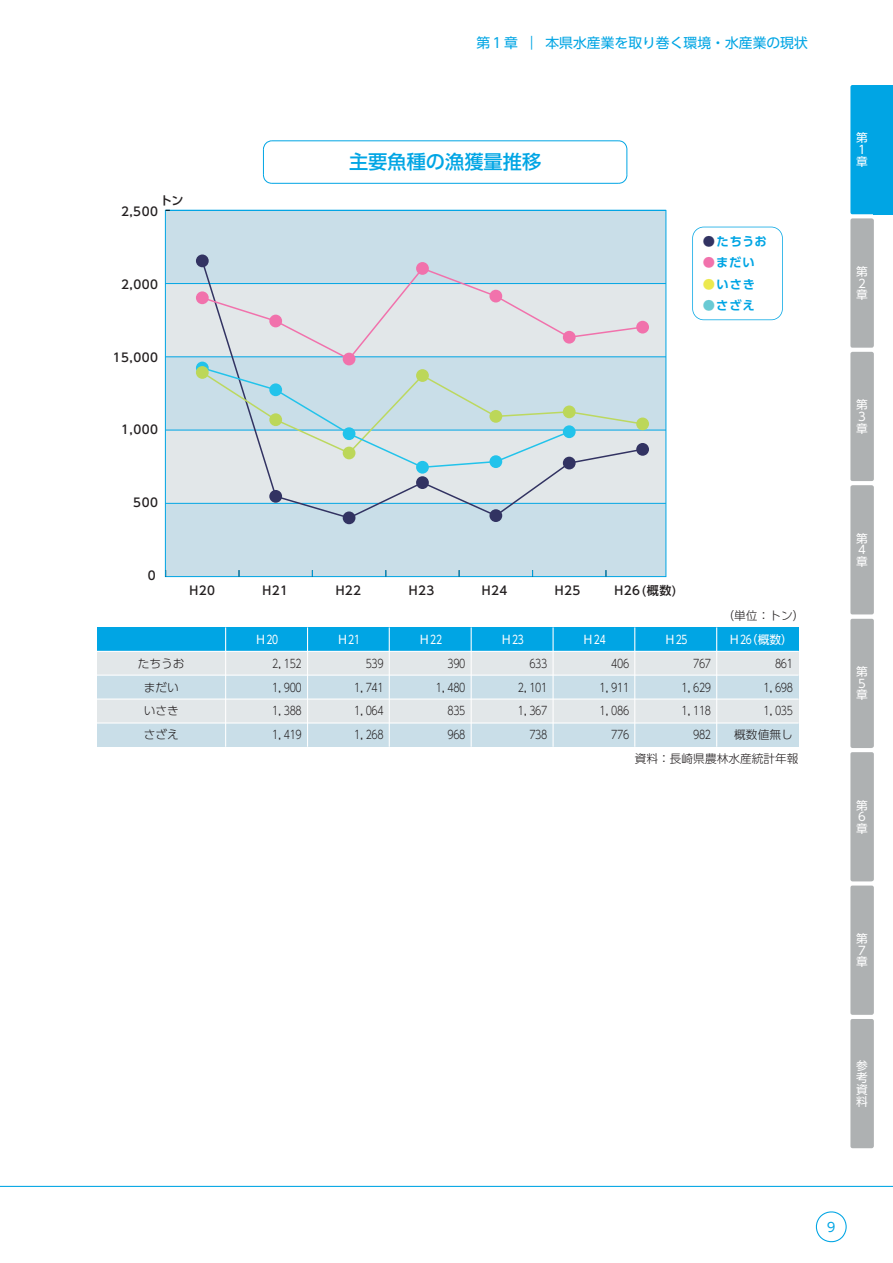
<style>
.page{position:relative;width:893px;height:1263px;background:#fff}
.page>*{position:absolute;margin:0;border:0;box-sizing:border-box;transform-origin:0 0}
.t1{font:19.2px "UD Shin Go Pro Medium 90 msp RKSJ H";color:#00a5e4}
.t2{font:13.8px "UD Shin Go Pro Regular 90 msp RKSJ H";color:#00a5e4}
.t3{font:12.75px "UD Shin Go Pro Regular 90 msp RKSJ H";color:#00a5e4}
.t4{font:12.3px "UD Shin Go Pro De Bold 90 msp RKSJ H";letter-spacing:.07em;color:#00a5e4}
.t5{font:12px "UD Shin Go Pro Medium 90 msp RKSJ H";letter-spacing:.04em;color:#231f20}
.t6{font:11.7px "UD Shin Go Pro Light 90 msp RKSJ H";letter-spacing:-.39em;color:#231f20;scale:.82 1}
.t7{font:11.7px/11.7px "UD Shin Go Pro Regular 90 msp RKSJ H";letter-spacing:-.15em;color:#fff;text-align:justify}
.t8{font:11.7px "UD Shin Go Pro Light 90 msp RKSJ H";letter-spacing:-.39em;color:#231f20}
.t9{font:11.7px/24.2px "UD Shin Go Pro Light 90 msp RKSJ H";color:#231f20}
.s1{color:#323362}
.s2{color:#f172ac}
.s3{color:#ece94f}
.s4{color:#69cad4}
</style>
<div class="page">
<div style="left:165px;top:503px;width:501px;height:74px;background:#c9dee8"></div>
<div style="left:165px;top:357px;width:501px;height:73px;background:#c9dee8"></div>
<div style="left:165px;top:284px;width:501px;height:73px;background:#e2e7e9"></div>
<div style="left:165px;top:210px;width:501px;height:74px;background:#c9dee8"></div>
<div style="left:165px;top:430px;width:501px;height:73px;background:#e2e7e9"></div>
<hr style="left:165px;top:503px;width:501px;height:1px;background:#00a5e4">
<hr style="left:165px;top:356px;width:501px;height:1px;background:#00a5e4">
<hr style="left:165px;top:430px;width:501px;height:1px;background:#00a5e4">
<hr style="left:165px;top:283px;width:501px;height:1px;background:#00a5e4">
<hr style="left:165px;top:210px;width:501px;height:1px;background:#00a5e4">
<svg style="left:692px;top:227px;width:91px;height:93px"></svg>
<svg style="left:385px;top:570px;width:2px;height:7px"></svg>
<svg style="left:200px;top:262px;width:444px;height:257px"></svg>
<svg style="left:200px;top:267px;width:444px;height:202px"></svg>
<div style="left:563px;top:425px;width:13px;height:13px;background:#22c3eb;border-radius:50%"></div>
<div style="left:489px;top:455px;width:13px;height:13px;background:#22c3eb;border-radius:50%"></div>
<div style="left:416px;top:461px;width:13px;height:13px;background:#22c3eb;border-radius:50%"></div>
<div style="left:343px;top:427px;width:12px;height:13px;background:#22c3eb;border-radius:50%"></div>
<div style="left:269px;top:383px;width:13px;height:13px;background:#22c3eb;border-radius:50%"></div>
<div style="left:196px;top:362px;width:13px;height:12px;background:#22c3eb;border-radius:50%"></div>
<div style="left:636px;top:321px;width:13px;height:12px;background:#f172ac;border-radius:50%"></div>
<div style="left:563px;top:331px;width:13px;height:13px;background:#f172ac;border-radius:50%"></div>
<div style="left:489px;top:290px;width:13px;height:12px;background:#f172ac;border-radius:50%"></div>
<div style="left:416px;top:262px;width:13px;height:13px;background:#f172ac;border-radius:50%"></div>
<div style="left:343px;top:353px;width:12px;height:12px;background:#f172ac;border-radius:50%"></div>
<div style="left:269px;top:315px;width:13px;height:12px;background:#f172ac;border-radius:50%"></div>
<div style="left:196px;top:291px;width:13px;height:13px;background:#f172ac;border-radius:50%"></div>
<div style="left:636px;top:417px;width:13px;height:13px;background:#bcd759;border-radius:50%"></div>
<div style="left:563px;top:405px;width:13px;height:13px;background:#bcd759;border-radius:50%"></div>
<div style="left:489px;top:410px;width:13px;height:13px;background:#bcd759;border-radius:50%"></div>
<div style="left:416px;top:369px;width:13px;height:13px;background:#bcd759;border-radius:50%"></div>
<div style="left:343px;top:447px;width:12px;height:12px;background:#bcd759;border-radius:50%"></div>
<div style="left:269px;top:413px;width:13px;height:13px;background:#bcd759;border-radius:50%"></div>
<div style="left:196px;top:366px;width:13px;height:13px;background:#bcd759;border-radius:50%"></div>
<div style="left:636px;top:443px;width:13px;height:13px;background:#323362;border-radius:50%"></div>
<div style="left:563px;top:457px;width:13px;height:12px;background:#323362;border-radius:50%"></div>
<div style="left:489px;top:509px;width:13px;height:13px;background:#323362;border-radius:50%"></div>
<div style="left:416px;top:476px;width:13px;height:13px;background:#323362;border-radius:50%"></div>
<div style="left:343px;top:511px;width:12px;height:13px;background:#323362;border-radius:50%"></div>
<div style="left:269px;top:490px;width:13px;height:13px;background:#323362;border-radius:50%"></div>
<div style="left:196px;top:254px;width:13px;height:13px;background:#323362;border-radius:50%"></div>
<div style="left:635px;top:723px;width:164px;height:24px;background:#c9dee8"></div>
<div style="left:307px;top:723px;width:328px;height:24px;background:#c9dee8"></div>
<div style="left:97px;top:723px;width:211px;height:24px;background:#c9dee8"></div>
<div style="left:635px;top:699px;width:164px;height:24px;background:#e2e7e9"></div>
<div style="left:307px;top:699px;width:328px;height:24px;background:#e2e7e9"></div>
<div style="left:97px;top:699px;width:211px;height:24px;background:#e2e7e9"></div>
<div style="left:635px;top:675px;width:164px;height:24px;background:#c9dee8"></div>
<div style="left:307px;top:675px;width:328px;height:24px;background:#c9dee8"></div>
<div style="left:97px;top:675px;width:211px;height:24px;background:#c9dee8"></div>
<div style="left:635px;top:651px;width:164px;height:24px;background:#e2e7e9"></div>
<div style="left:307px;top:651px;width:328px;height:24px;background:#e2e7e9"></div>
<div style="left:97px;top:651px;width:211px;height:24px;background:#e2e7e9"></div>
<div style="left:635px;top:627px;width:164px;height:24px;background:#00a5e4"></div>
<div style="left:307px;top:627px;width:328px;height:24px;background:#00a5e4"></div>
<div style="left:97px;top:627px;width:211px;height:24px;background:#00a5e4"></div>
<hr style="left:716px;top:627px;width:1px;height:120px;background:#fff">
<hr style="left:634px;top:627px;width:1px;height:120px;background:#fff">
<hr style="left:553px;top:627px;width:1px;height:120px;background:#fff">
<hr style="left:471px;top:627px;width:1px;height:120px;background:#fff">
<hr style="left:389px;top:627px;width:1px;height:120px;background:#fff">
<hr style="left:307px;top:627px;width:1px;height:120px;background:#fff">
<hr style="left:225px;top:627px;width:1px;height:120px;background:#fff">
<hr style="left:97px;top:722px;width:702px;height:1px;background:#fff">
<hr style="left:97px;top:698px;width:702px;height:2px;background:#fff">
<hr style="left:97px;top:675px;width:702px;height:1px;background:#fff">
<hr style="left:97px;top:651px;width:702px;height:1px;background:#fff">
<hr style="left:272px;top:183px;width:347px;height:1px;background:#00a5e4">
<hr style="left:272px;top:141px;width:347px;height:1px;background:#00a5e4">
<svg style="left:618px;top:140px;width:10px;height:44px"></svg>
<svg style="left:263px;top:140px;width:9px;height:44px"></svg>
<hr style="left:0;top:1186px;width:893px;height:1px;background:#00a5e4">
<svg style="left:816px;top:1211px;width:31px;height:32px"></svg>
<div style="left:874px;top:85px;width:19px;height:129px;background:#00a5e4"></div>
<svg style="left:850px;top:85px;width:24px;height:1063px;background:#a6bac2"></svg>
<p class="t2" style="left:476px;top:38px;width:333px">第１章｜本県水産業を取り巻く環境・水産業の現状</p>
<p class="t5" style="left:160px;top:196px;width:25px">トン</p>
<p class="t5" style="left:121px;top:207px;width:38px">2,500</p>
<p class="t5" style="left:121px;top:280px;width:38px">2,000</p>
<p class="t5" style="left:113px;top:352px;width:47px">15,000</p>
<p class="t5" style="left:121px;top:425px;width:38px">1,000</p>
<p class="t5" style="left:133px;top:498px;width:26px">500</p>
<p class="t5" style="left:148px;top:571px;width:9px">0</p>
<h1 class="t1" style="left:349px;top:155px;width:194px">主要魚種の漁獲量推移</h1>
<p class="t5" style="left:189px;top:585px;width:27px">H20</p>
<p class="t5" style="left:263px;top:585px;width:27px">H21</p>
<p class="t5" style="left:336px;top:585px;width:27px">H22</p>
<p class="t5" style="left:409px;top:585px;width:27px">H23</p>
<p class="t5" style="left:482px;top:585px;width:27px">H24</p>
<p class="t5" style="left:555px;top:585px;width:27px">H25</p>
<p class="t5" style="left:614px;top:585px;width:63px">H26(概数)</p>
<p class="t4" style="left:703px;top:237px;width:65px"><span class="s1">●</span>たちうお</p>
<p class="t4" style="left:703px;top:258px;width:53px"><span class="s2">●</span>まだい</p>
<p class="t4" style="left:703px;top:279px;width:54px"><span class="s3">●</span>いさき</p>
<p class="t4" style="left:703px;top:301px;width:53px"><span class="s4">●</span>さざえ</p>
<p class="t8" style="left:723px;top:611px;width:83px">（単位：トン）</p>
<p class="t7" style="left:255px;top:635px;width:27px">Ｈ２０</p>
<p class="t7" style="left:337px;top:635px;width:27px">Ｈ２１</p>
<p class="t7" style="left:418px;top:635px;width:27px">Ｈ２２</p>
<p class="t7" style="left:500px;top:635px;width:27px">Ｈ２３</p>
<p class="t7" style="left:582px;top:635px;width:27px">Ｈ２４</p>
<p class="t7" style="left:664px;top:635px;width:27px">Ｈ２５</p>
<p class="t7" style="left:728px;top:635px;width:66px">Ｈ２６（概数）</p>
<p class="t8" style="left:138px;top:659px;width:48px">たちうお</p>
<p class="t6" style="left:270px;top:659px;width:42px">２，１５２</p>
<p class="t6" style="left:364px;top:659px;width:27px">５３９</p>
<p class="t6" style="left:446px;top:659px;width:27px">３９０</p>
<p class="t6" style="left:528px;top:659px;width:27px">６３３</p>
<p class="t6" style="left:610px;top:659px;width:27px">４０６</p>
<p class="t6" style="left:691px;top:659px;width:27px">７６７</p>
<p class="t6" style="left:773px;top:659px;width:27px">８６１</p>
<p class="t8" style="left:144px;top:683px;width:37px">まだい</p>
<p class="t6" style="left:270px;top:683px;width:42px">１，９００</p>
<p class="t6" style="left:352px;top:683px;width:42px">１，７４１</p>
<p class="t6" style="left:434px;top:683px;width:42px">１，４８０</p>
<p class="t6" style="left:516px;top:683px;width:42px">２，１０１</p>
<p class="t6" style="left:598px;top:683px;width:42px">１，９１１</p>
<p class="t6" style="left:680px;top:683px;width:42px">１，６２９</p>
<p class="t6" style="left:762px;top:683px;width:42px">１，６９８</p>
<p class="t8" style="left:144px;top:707px;width:37px">いさき</p>
<p class="t6" style="left:270px;top:707px;width:42px">１，３８８</p>
<p class="t6" style="left:352px;top:707px;width:42px">１，０６４</p>
<p class="t6" style="left:446px;top:707px;width:27px">８３５</p>
<p class="t6" style="left:516px;top:707px;width:42px">１，３６７</p>
<p class="t6" style="left:598px;top:707px;width:42px">１，０８６</p>
<p class="t6" style="left:680px;top:707px;width:42px">１，１１８</p>
<p class="t6" style="left:762px;top:707px;width:42px">１，０３５</p>
<p class="t8" style="left:144px;top:730px;width:37px">さざえ</p>
<p class="t6" style="left:270px;top:730px;width:42px">１，４１９</p>
<p class="t6" style="left:352px;top:730px;width:42px">１，２６８</p>
<p class="t6" style="left:446px;top:730px;width:27px">９６８</p>
<p class="t6" style="left:528px;top:730px;width:27px">７３８</p>
<p class="t6" style="left:610px;top:730px;width:27px">７７６</p>
<p class="t6" style="left:691px;top:730px;width:27px">９８２</p>
<p class="t9" style="left:635px;top:724px;width:165px;text-indent:99px">概数値無し資料：長崎県農林水産統計年報</p>
<p class="t7" style="left:856px;top:134px;width:13px">第１章</p>
<p class="t7" style="left:856px;top:267px;width:13px">第２章</p>
<p class="t7" style="left:856px;top:401px;width:13px">第３章</p>
<p class="t7" style="left:856px;top:534px;width:13px">第４章</p>
<p class="t7" style="left:856px;top:667px;width:13px">第５章</p>
<p class="t7" style="left:856px;top:801px;width:13px">第６章</p>
<p class="t7" style="left:856px;top:934px;width:13px">第７章</p>
<p class="t7" style="left:856px;top:1062px;width:13px">参考資料</p>
<p class="t3" style="left:825px;top:1222px;width:14px">９</p>
</div>
